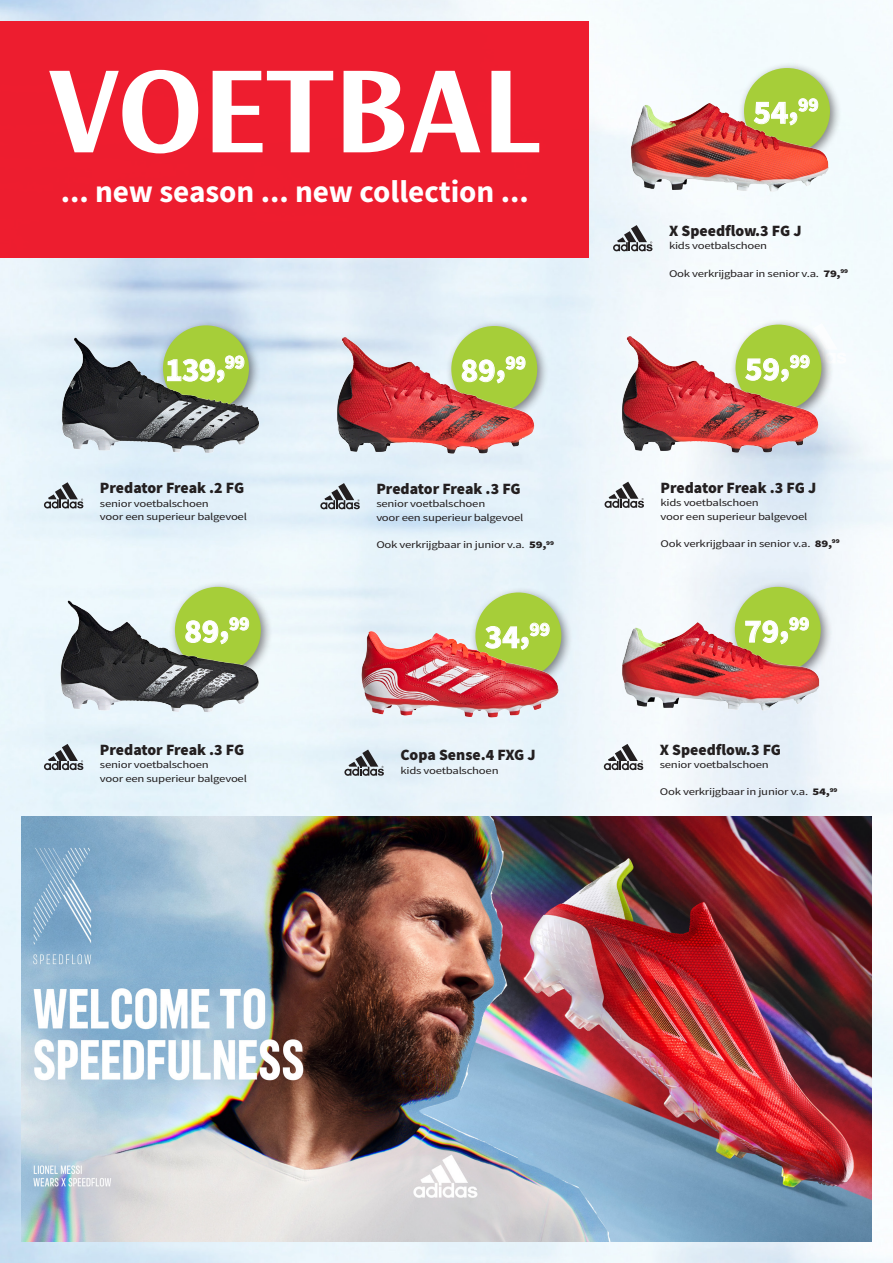
<style>
.page{position:relative;width:893px;height:1263px;background:#fff}
.page>*{position:absolute;margin:0;border:0;box-sizing:border-box;transform-origin:0 0}
.t1{font:700 112.35px "Mosquito Formal Std";color:#fff}
.t2{font:700 33px "Source Sans Pro";color:#fff}
.t3{font:700 31.2px "Source Sans Pro";color:#fff}
.t4{font:900 15.75px "Source Sans Pro";color:#231f20}
.t5{font:10.2px "Source Sans Pro";letter-spacing:-.02em;color:#231f20;scale:1.25 1}
.s1{font-weight:900}
</style>
<div class="page">
<img style="left:0;top:0;width:893px;height:1263px">
<svg style="left:613px;top:225px;width:39px;height:26px"></svg>
<div style="left:738px;top:62px;width:104px;height:104px;background:#231f20;opacity:.55"></div>
<div style="left:744px;top:68px;width:86px;height:86px;background:#a6ce39;border-radius:50%"></div>
<img style="left:619px;top:89px;width:218px;height:128px">
<img style="left:21px;top:816px;width:851px;height:426px">
<svg style="left:44px;top:482px;width:39px;height:26px"></svg>
<svg style="left:604px;top:482px;width:40px;height:26px"></svg>
<svg style="left:320px;top:483px;width:40px;height:26px"></svg>
<div style="left:729px;top:319px;width:105px;height:104px;background:#f6fbfd"></div>
<svg style="left:748px;top:323px;width:98px;height:60px"></svg>
<img style="left:610px;top:336px;width:217px;height:128px">
<div style="left:445px;top:320px;width:105px;height:104px;background:#231f20;opacity:.55"></div>
<div style="left:451px;top:326px;width:86px;height:86px;background:#a6ce39;border-radius:50%"></div>
<img style="left:325px;top:338px;width:218px;height:127px">
<img style="left:50px;top:316px;width:215px;height:148px">
<svg style="left:44px;top:744px;width:39px;height:26px"></svg>
<div style="left:169px;top:581px;width:104px;height:104px;background:#231f20;opacity:.55"></div>
<div style="left:175px;top:587px;width:86px;height:86px;background:#a6ce39;border-radius:50%"></div>
<img style="left:49px;top:598px;width:217px;height:128px">
<svg style="left:344px;top:749px;width:40px;height:27px"></svg>
<div style="left:469px;top:586px;width:105px;height:105px;background:#231f20;opacity:.55"></div>
<div style="left:475px;top:592px;width:86px;height:86px;background:#a6ce39;border-radius:50%"></div>
<img style="left:350px;top:604px;width:217px;height:128px">
<svg style="left:604px;top:744px;width:39px;height:26px"></svg>
<div style="left:729px;top:581px;width:104px;height:104px;background:#231f20;opacity:.55"></div>
<div style="left:735px;top:587px;width:86px;height:86px;background:#a6ce39;border-radius:50%"></div>
<img style="left:610px;top:608px;width:217px;height:128px">
<div style="left:0;top:21px;width:589px;height:236px;background:#ee1b2d"></div>
<p class="t1" style="left:48px;top:44px;width:494px">VOETBAL</p>
<p class="t3" style="left:61px;top:171px;width:470px">... new season ... new collection ...</p>
<p class="t2" style="left:165px;top:347px;width:81px">139,<sup>99</sup></p>
<p class="t2" style="left:461px;top:348px;width:67px">89,<sup>99</sup></p>
<p class="t4" style="left:100px;top:477px;width:146px">Predator Freak .2 FG</p>
<p class="t5" style="left:100px;top:497px;width:89px">senior voetbalschoen</p>
<p class="t5" style="left:100px;top:510px;width:119px">voor een superieur balgevoel</p>
<p class="t4" style="left:376px;top:478px;width:146px">Predator Freak .3 FG</p>
<p class="t5" style="left:376px;top:498px;width:89px">senior voetbalschoen</p>
<p class="t5" style="left:376px;top:511px;width:119px">voor een superieur balgevoel</p>
<p class="t5" style="left:376px;top:538px;width:144px">Ook verkrijgbaar in junior v.a. <span class="s1">59,</span><sup>99</sup></p>
<p class="t2" style="left:184px;top:609px;width:67px">89,<sup>99</sup></p>
<p class="t2" style="left:485px;top:614px;width:67px">34,<sup>99</sup></p>
<p class="t4" style="left:100px;top:739px;width:146px">Predator Freak .3 FG</p>
<p class="t5" style="left:100px;top:758px;width:89px">senior voetbalschoen</p>
<p class="t5" style="left:100px;top:772px;width:119px">voor een superieur balgevoel</p>
<p class="t4" style="left:400px;top:744px;width:137px">Copa Sense.4 FXG J</p>
<p class="t5" style="left:400px;top:764px;width:80px">kids voetbalschoen</p>
<p class="t2" style="left:753px;top:90px;width:67px">54,<sup>99</sup></p>
<p class="t4" style="left:669px;top:220px;width:134px">X Speedflow.3 FG J</p>
<p class="t5" style="left:669px;top:240px;width:80px">kids voetbalschoen</p>
<p class="t5" style="left:669px;top:267px;width:145px">Ook verkrijgbaar in senior v.a. <span class="s1">79,</span><sup>99</sup></p>
<p class="t2" style="left:745px;top:347px;width:67px">59,<sup>99</sup></p>
<p class="t4" style="left:660px;top:476px;width:157px">Predator Freak .3 FG J</p>
<p class="t5" style="left:660px;top:496px;width:80px">kids voetbalschoen</p>
<p class="t5" style="left:660px;top:510px;width:119px">voor een superieur balgevoel</p>
<p class="t5" style="left:660px;top:537px;width:145px">Ook verkrijgbaar in senior v.a. <span class="s1">89,</span><sup>99</sup></p>
<p class="t2" style="left:744px;top:609px;width:67px">79,<sup>99</sup></p>
<p class="t4" style="left:660px;top:739px;width:123px">X Speedflow.3 FG</p>
<p class="t5" style="left:660px;top:758px;width:89px">senior voetbalschoen</p>
<p class="t5" style="left:660px;top:785px;width:144px">Ook verkrijgbaar in junior v.a. <span class="s1">54,</span><sup>99</sup></p>
</div>
